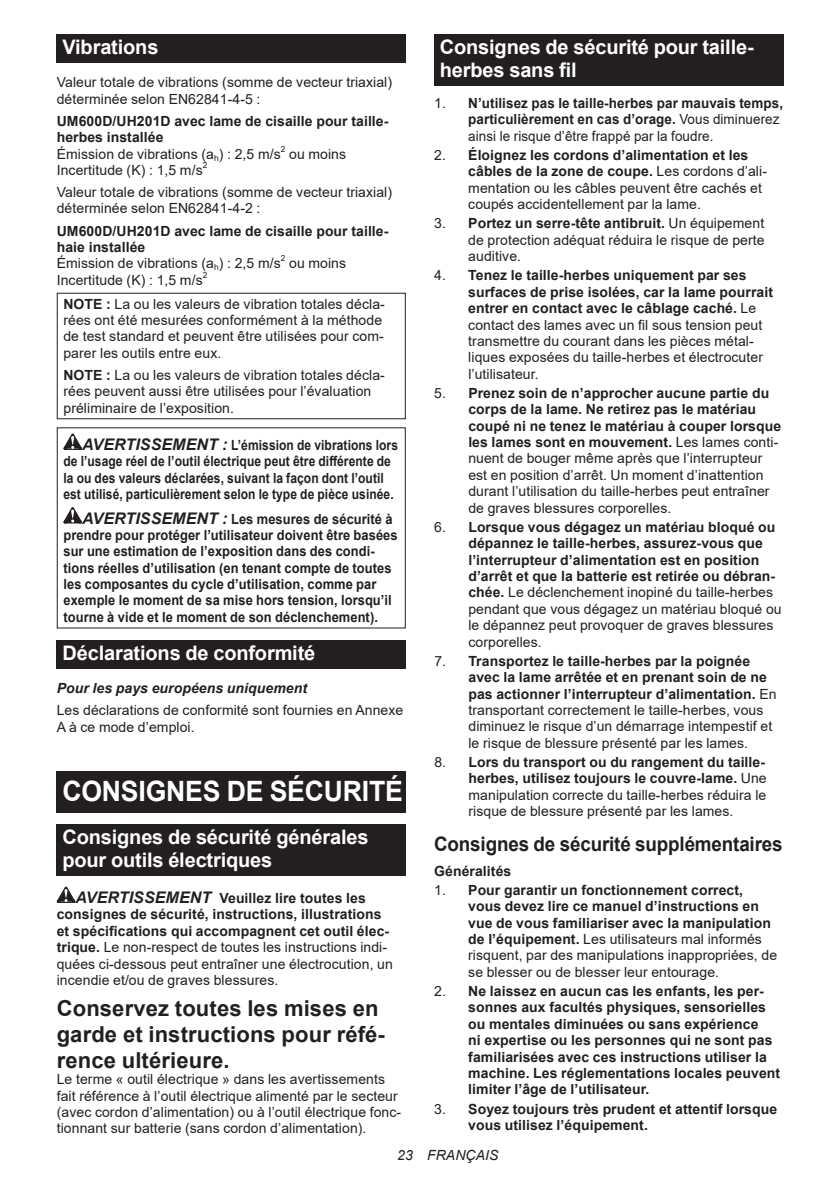
<style>
.page{position:relative;width:840px;height:1191px;background:#fff}
.page>*{position:absolute;margin:0;border:0;box-sizing:border-box;transform-origin:0 0}
.t1{font:700 28px "Arial";letter-spacing:-.01em;color:#fff;scale:.95 1}
.t2{font:700 22px/25.8px "Arial";letter-spacing:.005em;color:#231f20}
.t3{font:700 20px/23.4px "Arial";letter-spacing:-.01em;color:#fff}
.t4{font:700 20px "Arial";letter-spacing:-.01em;color:#231f20;scale:.94 1}
.t5{font:14px/16.4px "Arial";letter-spacing:.005em;color:#231f20}
.t6{font:700 14px/16.4px "Arial";letter-spacing:.005em;color:#231f20}
.t7{font:700 14px/16.4px "Arial";letter-spacing:.005em;color:#231f20;scale:.92 1}
.t8{font:700 14px/16.4px "Arial";letter-spacing:.005em;color:#231f20;scale:.86 1}
.t9{font:700 14px/16.4px "Arial";letter-spacing:.005em;color:#231f20;scale:.96 1}
.t10{font:italic 700 14px "Arial";letter-spacing:.005em;color:#231f20}
.t11{font:italic 14px "Arial";letter-spacing:.005em;color:#231f20}
.t12{font:8.4px "Arial";color:#231f20}
.s1{font-weight:400}
.s2{font-weight:700}
.s3{font-style:italic;font-size:16px}
.s4{font-weight:700;font-style:italic;font-size:16px}
</style>
<div class="page">
<div style="left:57px;top:34px;width:348px;height:29px;background:#231f20"></div>
<div style="left:57px;top:293px;width:348px;height:126px;border:1px solid #231f20"></div>
<svg style="left:63px;top:433px;width:19px;height:17px"></svg>
<svg style="left:63px;top:507px;width:19px;height:16px"></svg>
<div style="left:57px;top:640px;width:348px;height:28px;background:#231f20"></div>
<div style="left:57px;top:771px;width:348px;height:41px;background:#231f20"></div>
<div style="left:57px;top:823px;width:348px;height:52px;background:#231f20"></div>
<svg style="left:57px;top:886px;width:18px;height:17px"></svg>
<div style="left:434px;top:34px;width:348px;height:52px;background:#231f20"></div>
<h3 class="t3" style="left:62px;top:36px;width:97px">Vibrations</h3>
<p class="t5" style="left:57px;top:74px;width:337px">Valeur totale de vibrations (somme de vecteur triaxial) déterminée selon EN62841-4-5 :</p>
<p class="t6" style="left:57px;top:113px;width:333px">UM600D/UH201D avec lame de cisaille pour taille&shy;herbes installée<br><span class="s1">Émission de vibrations (a</span><sub>h</sub><span class="s1">) : 2,5 m/s</span></p>
<p class="t12" style="left:281px;top:143px;width:6px">2</p>
<p class="t5" style="left:289px;top:145px;width:58px">ou moins</p>
<p class="t5" style="left:57px;top:162px;width:147px">Incertitude (K) : 1,5 m/s</p>
<p class="t12" style="left:203px;top:159px;width:6px">2</p>
<p class="t5" style="left:57px;top:184px;width:337px">Valeur totale de vibrations (somme de vecteur triaxial) déterminée selon EN62841-4-2 :</p>
<p class="t6" style="left:57px;top:222px;width:333px">UM600D/UH201D avec lame de cisaille pour taille&shy;haie installée<br><span class="s1">Émission de vibrations (a</span><sub>h</sub><span class="s1">) : 2,5 m/s</span></p>
<p class="t12" style="left:281px;top:252px;width:6px">2</p>
<p class="t5" style="left:289px;top:255px;width:58px">ou moins</p>
<p class="t5" style="left:57px;top:271px;width:147px">Incertitude (K) : 1,5 m/s</p>
<p class="t12" style="left:203px;top:269px;width:6px">2</p>
<p class="t5" style="left:63px;top:295px;width:323px"><span class="s2">NOTE :</span> La ou les valeurs de vibration totales décla&shy;rées ont été mesurées conformément à la méthode de test standard et peuvent être utilisées pour com&shy;parer les outils entre eux.</p>
<p class="t5" style="left:63px;top:366px;width:323px"><span class="s2">NOTE :</span> La ou les valeurs de vibration totales décla&shy;rées peuvent aussi être utilisées pour l’évaluation préliminaire de l’exposition.</p>
<p class="t8" style="left:63px;top:437px;width:390px;text-indent:19px"><span class="s3">AVERTISSEMENT :</span> L’émission de vibrations lors de l’usage réel de l’outil électrique peut être différente de la ou des valeurs déclarées, suivant la façon dont l’outil est utilisé, particulièrement selon le type de pièce usinée.</p>
<p class="t7" style="left:63px;top:510px;width:364px;text-indent:19px"><span class="s3">AVERTISSEMENT :</span> Les mesures de sécurité à prendre pour protéger l’utilisateur doivent être basées sur une estimation de l’exposition dans des condi&shy;tions réelles d’utilisation (en tenant compte de toutes les composantes du cycle d’utilisation, comme par exemple le moment de sa mise hors tension, lorsqu’il tourne à vide et le moment de son déclenchement).</p>
<h3 class="t3" style="left:62px;top:641px;width:254px">Déclarations de conformité</h3>
<p class="t10" style="left:57px;top:679px;width:252px">Pour les pays européens uniquement</p>
<p class="t5" style="left:57px;top:702px;width:348px">Les déclarations de conformité sont fournies en Annexe<br>A à ce mode d’emploi.</p>
<h1 class="t1" style="left:62px;top:771px;width:359px">CONSIGNES DE SÉCURITÉ</h1>
<h3 class="t3" style="left:62px;top:825px;width:307px">Consignes de sécurité générales pour outils électriques</h3>
<p class="t5" style="left:57px;top:889px;width:337px;text-indent:19px"><span class="s4">AVERTISSEMENT</span> <span class="s2">Veuillez lire toutes les consignes de sécurité, instructions, illustrations et spécifications qui accompagnent cet outil élec&shy;trique.</span> Le non-respect de toutes les instructions indi&shy;quées ci-dessous peut entraîner une électrocution, un incendie et/ou de graves blessures.</p>
<h2 class="t2" style="left:57px;top:996px;width:329px">Conservez toutes les mises en garde et instructions pour réfé&shy;rence ultérieure.</h2>
<p class="t5" style="left:57px;top:1071px;width:346px">Le terme « outil électrique » dans les avertissements fait référence à l’outil électrique alimenté par le secteur (avec cordon d’alimentation) ou à l’outil électrique fonc&shy;tionnant sur batterie (sans cordon d’alimentation).</p>
<h3 class="t3" style="left:439px;top:36px;width:315px">Consignes de sécurité pour taille&shy;herbes sans fil</h3>
<p class="t9" style="left:468px;top:95px;width:329px;text-indent:-34px"><span class="s1">1.</span> N’utilisez pas le taille-herbes par mauvais temps, particulièrement en cas d’orage. <span class="s1">Vous diminuerez ainsi le risque d’être frappé par la foudre.</span></p>
<p class="t5" style="left:468px;top:147px;width:300px;text-indent:-34px">2. <span class="s2">Éloignez les cordons d’alimentation et les câbles de la zone de coupe.</span> Les cordons d’ali&shy;mentation ou les câbles peuvent être cachés et coupés accidentellement par la lame.</p>
<p class="t5" style="left:468px;top:215px;width:298px;text-align:justify;text-indent:-34px">3. <span class="s2">Portez un serre-tête antibruit.</span> Un équipement de protection adéquat réduira le risque de perte auditive.</p>
<p class="t5" style="left:468px;top:267px;width:306px;text-indent:-34px">4. <span class="s2">Tenez le taille-herbes uniquement par ses surfaces de prise isolées, car la lame pourrait entrer en contact avec le câblage caché.</span> Le contact des lames avec un fil sous tension peut transmettre du courant dans les pièces métal&shy;liques exposées du taille-herbes et électrocuter l’utilisateur.</p>
<p class="t5" style="left:468px;top:385px;width:314px;text-indent:-34px">5. <span class="s2">Prenez soin de n’approcher aucune partie du corps de la lame. Ne retirez pas le matériau coupé ni ne tenez le matériau à couper lorsque les lames sont en mouvement.</span> Les lames conti&shy;nuent de bouger même après que l’interrupteur est en position d’arrêt. Un moment d’inattention durant l’utilisation du taille-herbes peut entraîner de graves blessures corporelles.</p>
<p class="t6" style="left:468px;top:519px;width:314px;text-indent:-34px"><span class="s1">6.</span> Lorsque vous dégagez un matériau bloqué ou dépannez le taille-herbes, assurez-vous que l’interrupteur d’alimentation est en position d’arrêt et que la batterie est retirée ou débran&shy;chée. <span class="s1">Le déclenchement inopiné du taille-herbes pendant que vous dégagez un matériau bloqué ou le dépannez peut provoquer de graves blessures corporelles.</span></p>
<p class="t5" style="left:468px;top:652px;width:309px;text-indent:-34px">7. <span class="s2">Transportez le taille-herbes par la poignée avec la lame arrêtée et en prenant soin de ne pas actionner l’interrupteur d’alimentation.</span> En transportant correctement le taille-herbes, vous diminuez le risque d’un démarrage intempestif et le risque de blessure présenté par les lames.</p>
<p class="t5" style="left:468px;top:753px;width:299px;text-align:justify;text-indent:-34px">8. <span class="s2">Lors du transport ou du rangement du taille&shy;herbes, utilisez toujours le couvre-lame.</span> Une manipulation correcte du taille-herbes réduira le risque de blessure présenté par les lames.</p>
<h3 class="t4" style="left:434px;top:829px;width:372px">Consignes de sécurité supplémentaires</h3>
<p class="t6" style="left:434px;top:862px;width:79px">Généralités</p>
<p class="t6" style="left:468px;top:882px;width:310px;text-indent:-34px"><span class="s1">1.</span> Pour garantir un fonctionnement correct, vous devez lire ce manuel d’instructions en vue de vous familiariser avec la manipulation de l’équipement. <span class="s1">Les utilisateurs mal informés risquent, par des manipulations inappropriées, de se blesser ou de blesser leur entourage.</span></p>
<p class="t6" style="left:468px;top:983px;width:313px;text-indent:-34px"><span class="s1">2.</span> Ne laissez en aucun cas les enfants, les per&shy;sonnes aux facultés physiques, sensorielles ou mentales diminuées ou sans expérience<br>ni expertise ou les personnes qui ne sont pas familiarisées avec ces instructions utiliser la machine. Les réglementations locales peuvent limiter l’âge de l’utilisateur.</p>
<p class="t6" style="left:468px;top:1100px;width:310px;text-indent:-34px"><span class="s1">3.</span> Soyez toujours très prudent et attentif lorsque vous utilisez l’équipement.</p>
<p class="t11" style="left:397px;top:1146px;width:103px">23 FRANÇAIS</p>
</div>
